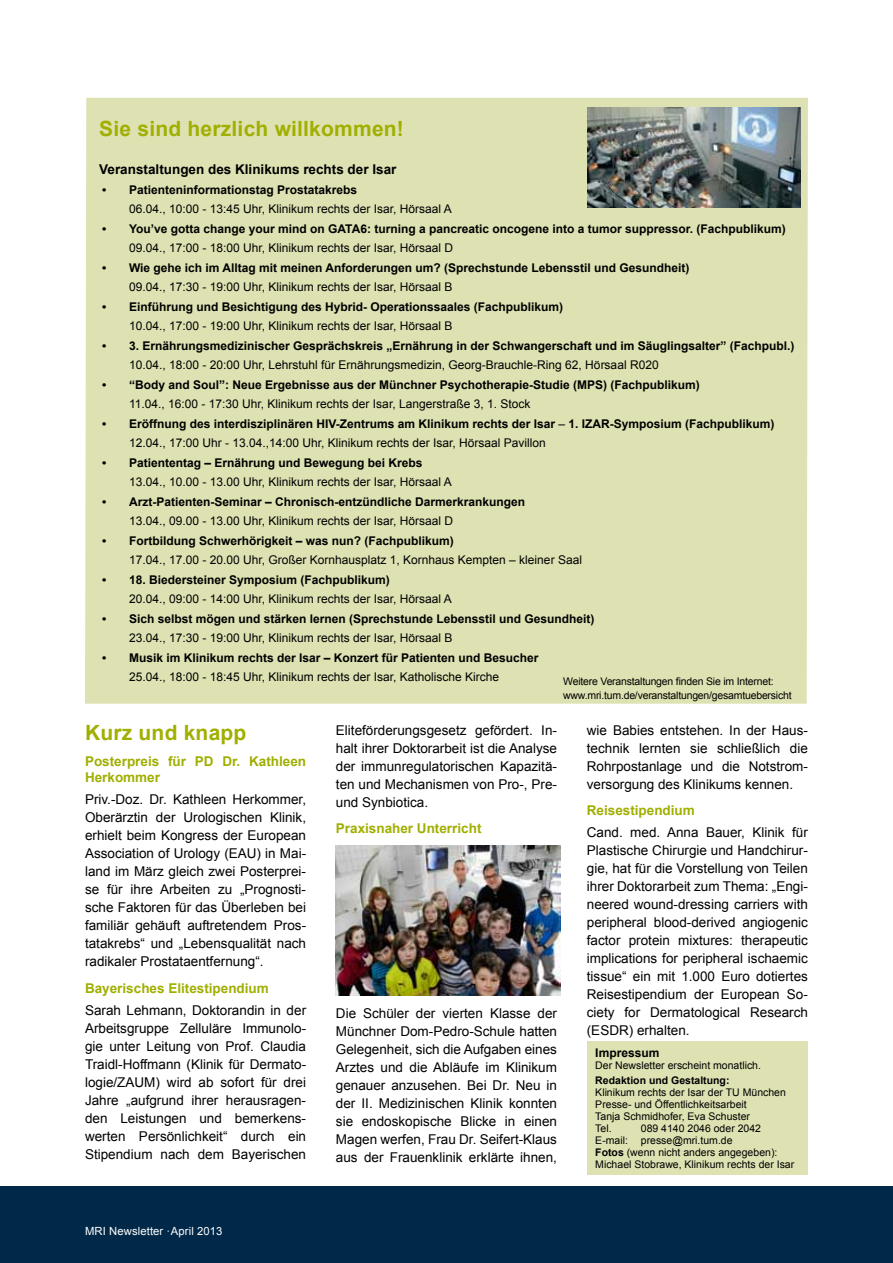
<style>
.page{position:relative;width:893px;height:1263px;background:#fff}
.page>*{position:absolute;margin:0;border:0;box-sizing:border-box;transform-origin:0 0}
.t1{font:700 21px "Arial";letter-spacing:.01em;color:#a0af00}
.t2{font:13.5px/18px "Arial";color:#000;text-align:justify}
.t3{font:700 13.5px/16.5px "Arial";color:#a0af00}
.t4{font:700 13.5px "Arial";color:#000}
.t5{font:700 12px/19.5px "Arial";color:#000}
.t6{font:12px "Arial";color:#000}
.t7{font:11.25px "Arial";letter-spacing:.01em;color:#fff}
.t8{font:10.5px/12px "Arial";color:#000}
.t9{font:10.5px/13.5px "Arial";letter-spacing:-.02em;color:#000}
.t10{font:700 10.5px "Arial";color:#000}
.s1{font-weight:400}
.s2{font-weight:700}
</style>
<div class="page">
<div style="left:85px;top:98px;width:723px;height:606px;background:#dee2b2"></div>
<div style="left:0;top:1186px;width:893px;height:77px;background:#002848"></div>
<img style="left:588px;top:107px;width:213px;height:101px">
<div style="left:587px;top:1041px;width:220px;height:133px;background:#dee2b2"></div>
<img style="left:336px;top:846px;width:224px;height:149px">
<h1 class="t1" style="left:99px;top:114px;width:306px">Sie sind herzlich willkommen!</h1>
<p class="t4" style="left:99px;top:161px;width:299px">Veranstaltungen des Klinikums rechts der Isar</p>
<p class="t5" style="left:102px;top:180px;width:257px">• Patienteninformationstag Prostatakrebs</p>
<p class="t6" style="left:129px;top:201px;width:324px">06.04., 10:00 - 13:45 Uhr, Klinikum rechts der Isar, Hörsaal A</p>
<p class="t5" style="left:102px;top:219px;width:685px">• You’ve gotta change your mind on GATA6: turning a pancreatic oncogene into a tumor suppressor. (Fachpublikum)</p>
<p class="t6" style="left:129px;top:240px;width:326px">09.04., 17:00 - 18:00 Uhr, Klinikum rechts der Isar, Hörsaal D</p>
<p class="t5" style="left:102px;top:258px;width:589px">• Wie gehe ich im Alltag mit meinen Anforderungen um? (Sprechstunde Lebensstil und Gesundheit)</p>
<p class="t6" style="left:129px;top:279px;width:325px">09.04., 17:30 - 19:00 Uhr, Klinikum rechts der Isar, Hörsaal B</p>
<p class="t5" style="left:102px;top:297px;width:463px">• Einführung und Besichtigung des Hybrid- Operationssaales (Fachpublikum)</p>
<p class="t6" style="left:129px;top:318px;width:325px">10.04., 17:00 - 19:00 Uhr, Klinikum rechts der Isar, Hörsaal B</p>
<p class="t5" style="left:102px;top:336px;width:694px">• 3. Ernährungsmedizinischer Gesprächskreis „Ernährung in der Schwangerschaft und im Säuglingsalter” (Fachpubl.)</p>
<p class="t6" style="left:129px;top:357px;width:531px">10.04., 18:00 - 20:00 Uhr, Lehrstuhl für Ernährungsmedizin, Georg-Brauchle-Ring 62, Hörsaal R020</p>
<p class="t5" style="left:102px;top:375px;width:599px">• “Body and Soul”: Neue Ergebnisse aus der Münchner Psychotherapie-Studie (MPS) (Fachpublikum)</p>
<p class="t6" style="left:129px;top:396px;width:403px">11.04., 16:00 - 17:30 Uhr, Klinikum rechts der Isar, Langerstraße 3, 1. Stock</p>
<p class="t5" style="left:129px;top:414px;width:647px;text-indent:-27px">• Eröffnung des interdisziplinären HIV-Zentrums am Klinikum rechts der Isar <span class="s1">–</span> 1. IZAR-Symposium (Fachpublikum)<br><span class="s1">12.04., 17:00 Uhr - 13.04.,14:00 Uhr, Klinikum rechts der Isar, Hörsaal Pavillon</span></p>
<p class="t5" style="left:102px;top:453px;width:322px">• Patiententag – Ernährung und Bewegung bei Krebs</p>
<p class="t6" style="left:129px;top:474px;width:324px">13.04., 10.00 - 13.00 Uhr, Klinikum rechts der Isar, Hörsaal A</p>
<p class="t5" style="left:102px;top:492px;width:425px">• Arzt-Patienten-Seminar – Chronisch-entzündliche Darmerkrankungen</p>
<p class="t6" style="left:129px;top:513px;width:326px">13.04., 09.00 - 13.00 Uhr, Klinikum rechts der Isar, Hörsaal D</p>
<p class="t5" style="left:102px;top:531px;width:353px">• Fortbildung Schwerhörigkeit – was nun? (Fachpublikum)</p>
<p class="t6" style="left:129px;top:552px;width:454px">17.04., 17.00 - 20.00 Uhr, Großer Kornhausplatz 1, Kornhaus Kempten – kleiner Saal</p>
<p class="t5" style="left:102px;top:570px;width:289px">• 18. Biedersteiner Symposium (Fachpublikum)</p>
<p class="t6" style="left:129px;top:591px;width:324px">20.04., 09:00 - 14:00 Uhr, Klinikum rechts der Isar, Hörsaal A</p>
<p class="t5" style="left:102px;top:609px;width:494px">• Sich selbst mögen und stärken lernen (Sprechstunde Lebensstil und Gesundheit)</p>
<p class="t6" style="left:129px;top:630px;width:325px">23.04., 17:30 - 19:00 Uhr, Klinikum rechts der Isar, Hörsaal B</p>
<p class="t5" style="left:102px;top:648px;width:438px">• Musik im Klinikum rechts der Isar – Konzert für Patienten und Besucher</p>
<p class="t6" style="left:129px;top:669px;width:372px">25.04., 18:00 - 18:45 Uhr, Klinikum rechts der Isar, Katholische Kirche</p>
<p class="t9" style="left:563px;top:675px;width:230px">Weitere Veranstaltungen finden Sie im Internet: www.mri.tum.de/veranstaltungen/gesamtuebersicht</p>
<h1 class="t1" style="left:85px;top:719px;width:163px">Kurz und knapp</h1>
<p class="t3" style="left:85px;top:753px;width:223px">Posterpreis für PD Dr. Kathleen<br>Herkommer</p>
<p class="t2" style="left:85px;top:791px;width:223px">Priv.-Doz. Dr. Kathleen Herkommer, Oberärztin der Urologischen Klinik, erhielt beim Kongress der European Association of Urology (EAU) in Mai&shy;land im März gleich zwei Posterprei&shy;se für ihre Arbeiten zu „Prognosti&shy;sche Faktoren für das Überleben bei familiär gehäuft auftretendem Pros&shy;tatakrebs“ und „Lebensqualität nach radikaler Prostataentfernung“.</p>
<p class="t3" style="left:85px;top:980px;width:185px">Bayerisches Elitestipendium</p>
<p class="t2" style="left:85px;top:1001px;width:223px">Sarah Lehmann, Doktorandin in der Arbeitsgruppe Zelluläre Immunolo&shy;gie unter Leitung von Prof. Claudia Traidl-Hoffmann (Klinik für Dermato&shy;logie/ZAUM) wird ab sofort für drei Jahre „aufgrund ihrer herausragen&shy;den Leistungen und bemerkens&shy;werten Persönlichkeit“ durch ein Stipendium nach dem Bayerischen</p>
<p class="t7" style="left:85px;top:1224px;width:139px">MRI Newsletter ∙April 2013</p>
<p class="t2" style="left:336px;top:721px;width:223px">Eliteförderungsgesetz gefördert. In&shy;halt ihrer Doktorarbeit ist die Analyse der immunregulatorischen Kapazitä&shy;ten und Mechanismen von Pro-, Pre&shy;und Synbiotica.</p>
<p class="t3" style="left:336px;top:821px;width:147px">Praxisnaher Unterricht</p>
<p class="t2" style="left:336px;top:1004px;width:223px">Die Schüler der vierten Klasse der Münchner Dom-Pedro-Schule hatten Gelegenheit, sich die Aufgaben eines Arztes und die Abläufe im Klinikum genauer anzusehen. Bei Dr. Neu in der II. Medizinischen Klinik konnten sie endoskopische Blicke in einen Magen werfen, Frau Dr. Seifert-Klaus aus der Frauenklinik erklärte ihnen,</p>
<p class="t2" style="left:587px;top:721px;width:223px">wie Babies entstehen. In der Haus&shy;technik lernten sie schließlich die Rohrpostanlage und die Notstrom&shy;versorgung des Klinikums kennen.</p>
<p class="t3" style="left:587px;top:803px;width:110px">Reisestipendium</p>
<p class="t2" style="left:587px;top:824px;width:223px">Cand. med. Anna Bauer, Klinik für Plastische Chirurgie und Handchirur&shy;gie, hat für die Vorstellung von Teilen ihrer Doktorarbeit zum Thema: „Engi&shy;neered wound-dressing carriers with peripheral blood-derived angiogenic factor protein mixtures: therapeutic implications for peripheral ischaemic tissue“ ein mit 1.000 Euro dotiertes Reisestipendium der European So&shy;ciety for Dermatological Research (ESDR) erhalten.</p>
<p class="t5" style="left:595px;top:1043px;width:66px">Impressum</p>
<p class="t8" style="left:595px;top:1059px;width:167px">Der Newsletter erscheint monatlich.</p>
<p class="t10" style="left:595px;top:1073px;width:136px">Redaktion und Gestaltung:</p>
<p class="t8" style="left:595px;top:1086px;width:192px">Klinikum rechts der Isar der TU München<br>Presse- und Öffentlichkeitsarbeit<br>Tanja Schmidhofer, Eva Schuster<br>Tel.</p>
<p class="t8" style="left:595px;top:1122px;width:200px;text-indent:45px">089 4140 2046 oder 2042<br>E-mail: presse@mri.tum.de<br><span class="s2">Fotos</span> (wenn nicht anders angegeben):<br>Michael Stobrawe, Klinikum rechts der Isar</p>
</div>
